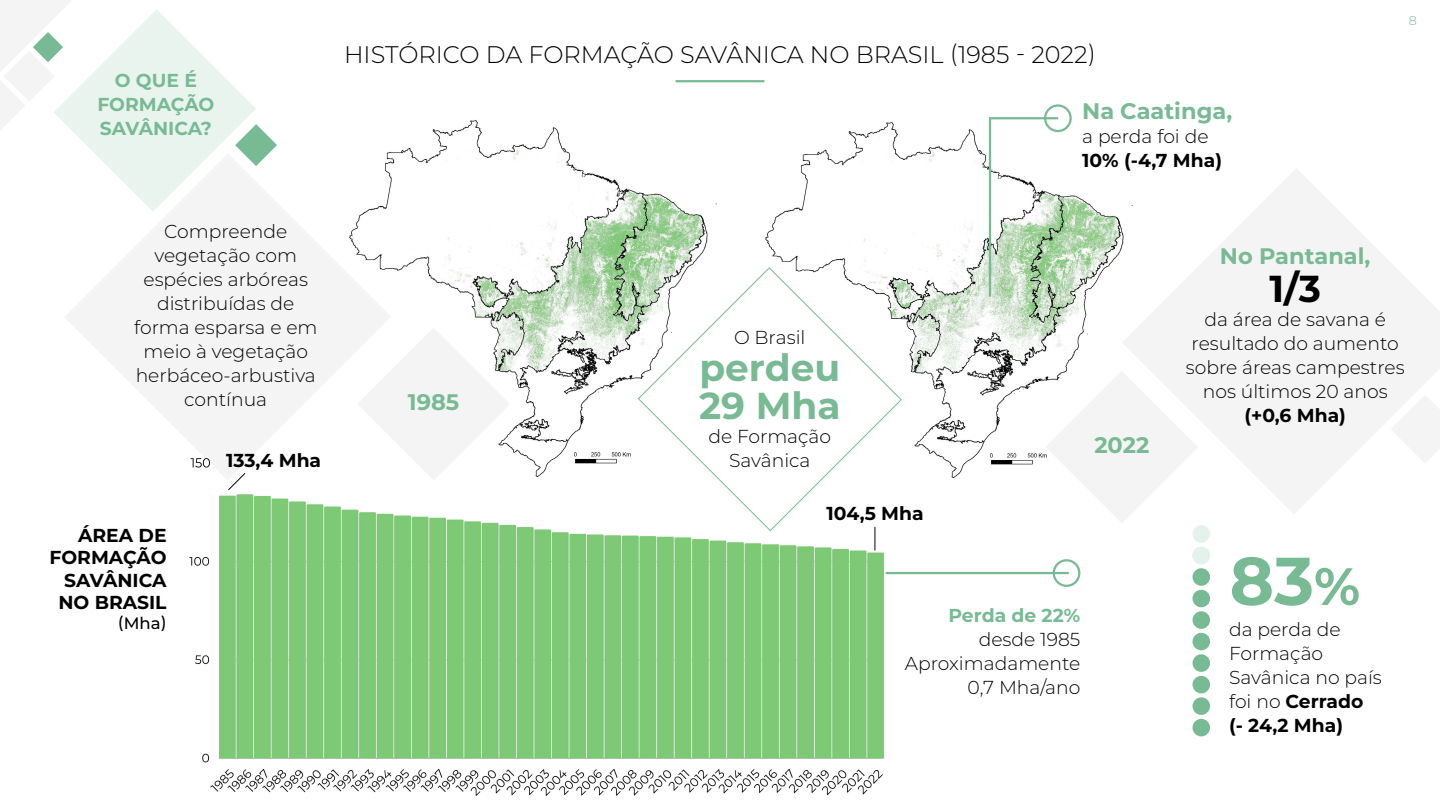
<style>
.page{position:relative;width:1440px;height:810px;background:#fff}
.page>*{position:absolute;margin:0;border:0;box-sizing:border-box;transform-origin:0 0}
.t1{font:700 67.5px "Montserrat";color:#78ba94}
.t2{font:700 37.5px/37.5px "Montserrat";color:#78ba94}
.t3{font:700 37.5px "Montserrat";color:#000}
.t4{font:300 24px "Montserrat";color:#000}
.t5{font:700 22.5px "Montserrat";color:#78ba94}
.t6{font:300 18.75px/24px "Montserrat";color:#000;text-align:center}
.t7{font:700 18.75px/22.5px "Montserrat";color:#000;text-align:right}
.t8{font:700 18.75px/24px "Montserrat";color:#78ba94;text-align:center}
.t9{font:500 16.5px "Montserrat";color:#000}
.t10{font:300 12.75px "Montserrat";color:#78ba94}
.s1{font-size:52.5px}
.s2{font-weight:700}
</style>
<div class="page">
<hr style="left:676px;top:80px;width:88px;height:2px;background:#78ba94">
<img style="left:190px;top:494px;width:696px;height:302px">
<img style="left:387px;top:120px;width:330px;height:357px">
<img style="left:765px;top:122px;width:357px;height:356px">
<svg style="left:65px;top:153px;width:326px;height:326px;fill:#f4f4f4"></svg>
<div style="left:1053px;top:559px;width:27px;height:28px;border:2px solid #78ba94;border-radius:50%"></div>
<hr style="left:886px;top:572px;width:183px;height:2px;background:#78ba94">
<svg style="left:637px;top:267px;width:265px;height:265px"></svg>
<div style="left:1193px;top:719px;width:17px;height:17px;background:#78ba94;border-radius:50%"></div>
<div style="left:1193px;top:697px;width:17px;height:18px;background:#78ba94;border-radius:50%"></div>
<div style="left:1193px;top:676px;width:17px;height:17px;background:#78ba94;border-radius:50%"></div>
<div style="left:1193px;top:654px;width:17px;height:18px;background:#78ba94;border-radius:50%"></div>
<div style="left:1193px;top:633px;width:17px;height:17px;background:#78ba94;border-radius:50%"></div>
<div style="left:1193px;top:590px;width:17px;height:17px;background:#78ba94;border-radius:50%"></div>
<div style="left:1193px;top:568px;width:17px;height:18px;background:#78ba94;border-radius:50%"></div>
<div style="left:1193px;top:525px;width:17px;height:18px;background:#e3f2eb;border-radius:50%"></div>
<svg style="left:1193px;top:547px;width:17px;height:17px"></svg>
<div style="left:1193px;top:611px;width:17px;height:18px;background:#78ba94;border-radius:50%"></div>
<svg style="left:357px;top:328px;width:153px;height:151px"></svg>
<svg style="left:1045px;top:371px;width:84px;height:151px"></svg>
<svg style="left:1122px;top:169px;width:318px;height:346px;fill:#f4f4f4"></svg>
<svg style="left:1391px;top:395px;width:49px;height:69px"></svg>
<svg style="left:0;top:0;width:277px;height:212px"></svg>
<svg style="left:227px;top:472px;width:19px;height:19px"></svg>
<svg style="left:875px;top:527px;width:1px;height:23px"></svg>
<svg style="left:988px;top:117px;width:72px;height:182px"></svg>
<div style="left:1044px;top:104px;width:28px;height:28px;border:2px solid #78ba94;border-radius:50%"></div>
<img style="left:190px;top:456px;width:23px;height:21px">
<p class="t8" style="left:97px;top:68px;width:119px">O QUE É<br>FORMAÇÃO<br>SAVÂNICA?</p>
<p class="t6" style="left:134px;top:218px;width:185px">Compreende vegetação com espécies arbóreas distribuídas de forma esparsa e em meio à vegetação herbáceo-arbustiva contínua</p>
<p class="t7" style="left:50px;top:523px;width:119px">ÁREA DE<br>FORMAÇÃO<br>SAVÂNICA<br>NO BRASIL</p>
<p class="t9" style="left:118px;top:612px;width:50px">(Mha)</p>
<p class="t7" style="left:226px;top:448px;width:97px">133,4 Mha</p>
<p class="t4" style="left:344px;top:38px;width:753px">HISTÓRICO DA FORMAÇÃO SAVÂNICA NO BRASIL (1985 - 2022)</p>
<p class="t5" style="left:1082px;top:94px;width:152px">Na Caatinga,</p>
<p class="t6" style="left:1082px;top:123px;width:128px">a perda foi de</p>
<p class="t7" style="left:1082px;top:148px;width:141px">10% (-4,7 Mha)</p>
<p class="t10" style="left:1409px;top:12px;width:10px">8</p>
<p class="t5" style="left:408px;top:386px;width:53px">1985</p>
<p class="t6" style="left:734px;top:324px;width:73px">O Brasil</p>
<h2 class="t2" style="left:699px;top:347px;width:143px">perdeu<br>29 Mha</h2>
<p class="t6" style="left:708px;top:423px;width:124px">de Formação<br>Savânica</p>
<p class="t7" style="left:826px;top:501px;width:99px">104,5 Mha</p>
<p class="t5" style="left:1094px;top:429px;width:56px">2022</p>
<p class="t8" style="left:948px;top:602px;width:133px">Perda de 22%</p>
<p class="t6" style="left:905px;top:627px;width:177px;text-align:right">desde 1985<br>Aproximadamente<br>0,7 Mha/ano</p>
<p class="t5" style="left:1220px;top:240px;width:152px">No Pantanal,</p>
<h2 class="t3" style="left:1269px;top:261px;width:53px">1/3</h2>
<p class="t6" style="left:1186px;top:307px;width:220px">da área de savana é resultado do aumento sobre áreas campestres nos últimos 20 anos</p>
<p class="t7" style="left:1244px;top:403px;width:103px">(+0,6 Mha)</p>
<h1 class="t1" style="left:1230px;top:532px;width:132px">83<span class="s1">%</span></h1>
<p class="t6" style="left:1229px;top:616px;width:154px;text-align:left">da perda de<br>Formação<br>Savânica no país foi no <span class="s2">Cerrado (- 24,2 Mha)</span></p>
</div>
